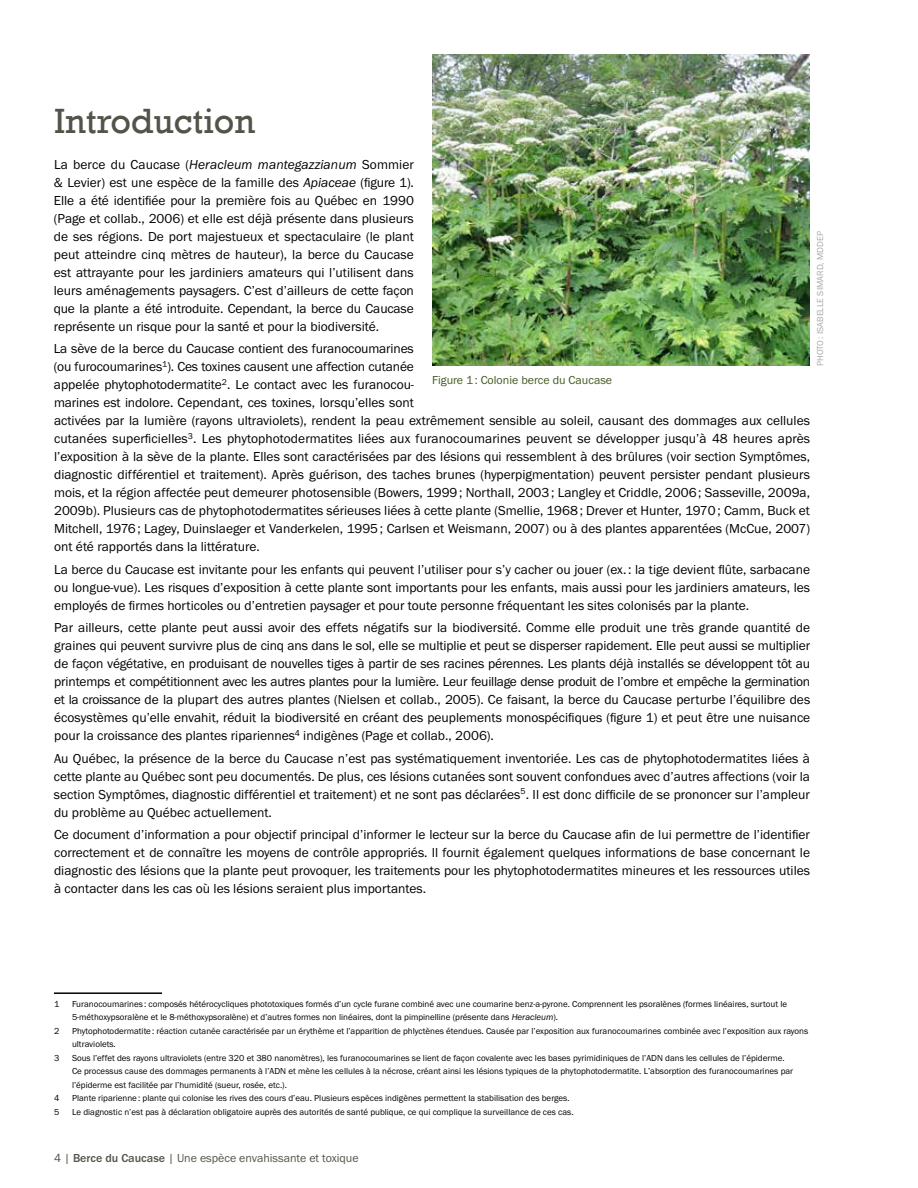
<style>
.page{position:relative;width:918px;height:1188px;background:#fff}
.page>*{position:absolute;margin:0;border:0;box-sizing:border-box;transform-origin:0 0}
.t1{font:36px "Rockwell";color:#54534a}
.t2{font:13.5px/18px "Franklin Gothic";color:#000;text-align:justify}
.t3{font:12px "Franklin Gothic";color:#54534a}
.t4{font:12px "Franklin Gothic";color:#455a21}
.t5{font:9px/13.5px "Franklin Gothic";color:#000}
.t6{font:9px "Franklin Gothic";color:#a9a9a5}
.s1{font-style:italic}
.s2{font-weight:700}
</style>
<div class="page">
<hr style="left:54px;top:992px;width:108px;height:2px;background:#000">
<img style="left:432px;top:54px;width:378px;height:312px">
<h1 class="t1" style="left:54px;top:100px;width:203px">Introduction</h1>
<p class="t2" style="left:54px;top:156px;width:362px">La berce du Caucase (<span class="s1">Heracleum mantegazzianum</span> Sommier &amp; Levier) est une espèce de la famille des <span class="s1">Apiaceae</span> (figure 1).<br>Elle a été identifiée pour la première fois au Québec en 1990 (Page et collab., 2006) et elle est déjà présente dans plusieurs de ses régions. De port majestueux et spectaculaire (le plant peut atteindre cinq mètres de hauteur), la berce du Caucase est attrayante pour les jardiniers amateurs qui l’utilisent dans leurs aménagements paysagers. C’est d’ailleurs de cette façon que la plante a été introduite. Cependant, la berce du Caucase représente un risque pour la santé et pour la biodiversité.</p>
<p class="t2" style="left:54px;top:340px;width:758px;text-align:left">La sève de la berce du Caucase contient des furanocoumarines<br>(ou furocoumarines<sup>1</sup>). Ces toxines causent une affection cutanée<br>appelée phytophotodermatite<sup>2</sup>. Le contact avec les furanocou-<br>marines est indolore. Cependant, ces toxines, lorsqu’elles sont<br>activées par la lumière (rayons ultraviolets), rendent la peau extrêmement sensible au soleil, causant des dommages aux cellules cutanées superficielles<sup>3</sup>. Les phytophotodermatites liées aux furanocoumarines peuvent se développer jusqu’à 48 heures après l’exposition à la sève de la plante. Elles sont caractérisées par des lésions qui ressemblent à des brûlures (voir section Symptômes, diagnostic différentiel et traitement). Après guérison, des taches brunes (hyperpigmentation) peuvent persister pendant plusieurs mois, et la région affectée peut demeurer photosensible (Bowers, 1999 ; Northall, 2003 ; Langley et Criddle, 2006 ; Sasseville, 2009a, 2009b). Plusieurs cas de phytophotodermatites sérieuses liées à cette plante (Smellie, 1968 ; Drever et Hunter, 1970 ; Camm, Buck et M itchell, 1976 ; Lagey, Duinslaeger et Vanderkelen, 1995 ; Carlsen et Weismann, 2007) ou à des plantes apparentées (McCue, 2007) ont été rapportés dans la littérature.</p>
<p class="t2" style="left:54px;top:561px;width:758px">La berce du Caucase est invitante pour les enfants qui peuvent l’utiliser pour s’y cacher ou jouer (ex. : la tige devient flûte, sarbacane ou longue-vue). Les risques d’exposition à cette plante sont importants pour les enfants, mais aussi pour les jardiniers amateurs, les employés de firmes horticoles ou d’entretien paysager et pour toute personne fréquentant les sites colonisés par la plante.</p>
<p class="t2" style="left:54px;top:619px;width:758px">Par ailleurs, cette plante peut aussi avoir des effets négatifs sur la biodiversité. Comme elle produit une très grande quantité de graines qui peuvent survivre plus de cinq ans dans le sol, elle se multiplie et peut se disperser rapidement. Elle peut aussi se multiplier de façon végétative, en produisant de nouvelles tiges à partir de ses racines pérennes. Les plants déjà installés se développent tôt au printemps et compétitionnent avec les autres plantes pour la lumière. Leur feuillage dense produit de l’ombre et empêche la germination et la croissance de la plupart des autres plantes (N ielsen et collab., 2005). Ce faisant, la berce du Caucase perturbe l’équilibre des écosystèmes qu’elle envahit, réduit la biodiversité en créant des peuplements monospécifiques (figure 1) et peut être une nuisance pour la croissance des plantes ripariennes<sup>4</sup> indigènes (Page et collab., 2006).</p>
<p class="t2" style="left:54px;top:750px;width:758px">Au Québec, la présence de la berce du Caucase n’est pas systématiquement inventoriée. Les cas de phytophotodermatites liées à cette plante au Québec sont peu documentés. De plus, ces lésions cutanées sont souvent confondues avec d’autres affections (voir la section Symptômes, diagnostic différentiel et traitement) et ne sont pas déclarées<sup>5</sup>. I l est donc difficile de se prononcer sur l’ampleur du problème au Québec actuellement.</p>
<p class="t2" style="left:54px;top:826px;width:758px">Ce document d’information a pour objectif principal d’informer le lecteur sur la berce du Caucase afin de lui permettre de l’identifier correctement et de connaître les moyens de contrôle appropriés. I l fournit également quelques informations de base concernant le diagnostic des lésions que la plante peut provoquer, les traitements pour les phytophotodermatites mineures et les ressources utiles à contacter dans les cas où les lésions seraient plus importantes.</p>
<p class="t6" style="left:815px;top:366px;width:136px;rotate:-90deg">PHOTO : Isabelle Simard, MDDEP</p>
<p class="t4" style="left:432px;top:373px;width:182px">Figure 1 : Colonie berce du Caucase</p>
<p class="t5" style="left:54px;top:997px;width:7px">1</p>
<p class="t5" style="left:72px;top:997px;width:717px">Furanocoumarines : composés hétérocycliques phototoxiques formés d’un cycle furane combiné avec une coumarine benz-a-pyrone. Comprennent les psoralènes (formes linéaires, surtout le<br>5-méthoxypsoralène et le 8-méthoxypsoralène) et d’autres formes non linéaires, dont la pimpinelline (présente dans <span class="s1">Heracleum</span>).</p>
<p class="t5" style="left:54px;top:1024px;width:7px">2</p>
<p class="t5" style="left:72px;top:1024px;width:738px">Phytophotodermatite : réaction cutanée caractérisée par un érythème et l’apparition de phlyctènes étendues. Causée par l’exposition aux furanocoumarines combinée avec l’exposition aux rayons ultraviolets.</p>
<p class="t5" style="left:54px;top:1051px;width:7px">3</p>
<p class="t5" style="left:72px;top:1051px;width:723px">Sous l’effet des rayons ultraviolets (entre 320 et 380 nanomètres), les furanocoumarines se lient de façon covalente avec les bases pyrimidiniques de l’ADN dans les cellules de l’épiderme.<br>Ce processus cause des dommages permanents à l’ADN et mène les cellules à la nécrose, créant ainsi les lésions typiques de la phytophotodermatite. L’absorption des furanocoumarines par l’épiderme est facilitée par l’humidité (sueur, rosée, etc.).</p>
<p class="t5" style="left:54px;top:1092px;width:7px">4</p>
<p class="t5" style="left:54px;top:1092px;width:521px;text-indent:18px">Plante riparienne : plante qui colonise les rives des cours d’eau. Plusieurs espèces indigènes permettent la stabilisation des berges.<br>5 Le diagnostic n’est pas à déclaration obligatoire auprès des autorités de santé publique, ce qui complique la surveillance de ces cas.</p>
<p class="t3" style="left:54px;top:1151px;width:306px">4 | <span class="s2">Berce du Caucase</span> | Une espèce envahissante et toxique</p>
</div>
